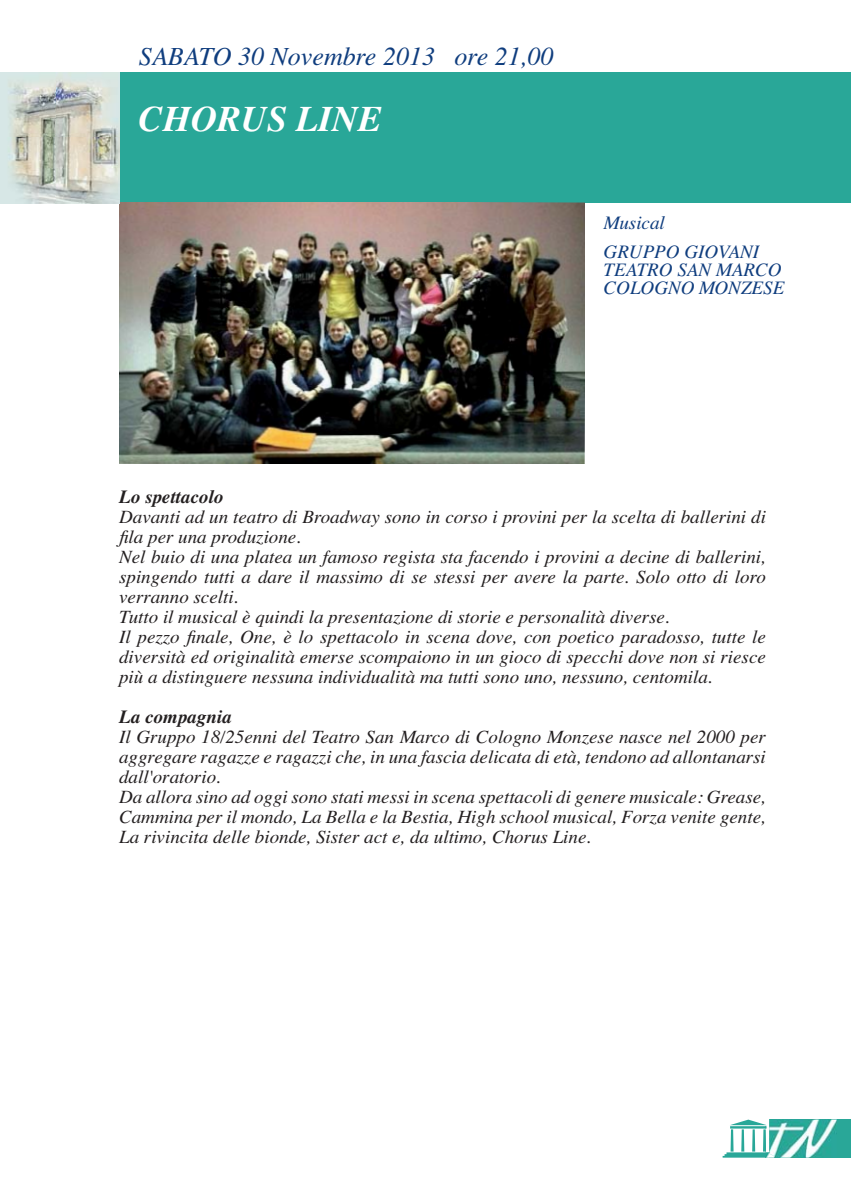
<style>
.page{position:relative;width:851px;height:1191px;background:#fff}
.page>*{position:absolute;margin:0;border:0;box-sizing:border-box;transform-origin:0 0}
.t1{font:italic 700 36px "Times";color:#fff}
.t2{font:italic 26px "Times";color:#0f3d7e}
.t3{font:italic 19px/29.4px "Times";color:#0f3d7e}
.t4{font:italic 18.6px/20px "Times";color:#231f20}
.t5{font:italic 700 18.6px "Times";color:#231f20}
</style>
<div class="page">
<div style="left:119px;top:73px;width:731px;height:130px;background:#29a798"></div>
<img style="left:119px;top:203px;width:465px;height:261px">
<div style="left:769px;top:1119px;width:81px;height:38px;background:#29a798"></div>
<svg style="left:722px;top:1119px;width:42px;height:38px"></svg>
<img style="left:769px;top:1119px;width:67px;height:38px">
<img style="left:764px;top:1124px;width:9px;height:33px">
<img style="left:0;top:73px;width:119px;height:130px">
<h2 class="t2" style="left:139px;top:47px;width:416px">SABATO 30 Novembre 2013 ore 21,00</h2>
<h1 class="t1" style="left:139px;top:106px;width:245px">CHORUS LINE</h1>
<p class="t3" style="left:603px;top:209px;width:157px">Musical<br>GRUPPO GIOVANI</p>
<p class="t3" style="left:603px;top:262px;width:182px;line-height:18px">TEATRO SAN MARCO<br>COLOGNO MONZESE</p>
<p class="t5" style="left:119px;top:489px;width:105px">Lo spettacolo</p>
<p class="t4" style="left:119px;top:508px;width:648px">Davanti ad un teatro di Broadway sono in corso i provini per la scelta di ballerini di -la per una produzione.<br>Nel buio di una platea un famoso regista sta facendo i provini a decine di ballerini, spingendo tutti a dare il massimo di se stessi per avere la parte. Solo otto di loro verranno scelti.<br>Tutto il musical è quindi la presentazione di storie e personalità diverse.<br>Il pezzo -nale, One, è lo spettacolo in scena dove, con poetico paradosso, tutte le diversità ed originalità emerse scompaiono in un gioco di specchi dove non si riesce più a distinguere nessuna individualità ma tutti sono uno, nessuno, centomila.</p>
<p class="t5" style="left:119px;top:709px;width:114px">La compagnia</p>
<p class="t4" style="left:119px;top:728px;width:648px">Il Gruppo 18/25enni del Teatro San Marco di Cologno Monzese nasce nel 2000 per aggregare ragazze e ragazzi che, in una fascia delicata di età, tendono ad allontanarsi dall'oratorio.<br>Da allora sino ad oggi sono stati messi in scena spettacoli di genere musicale: Grease, Cammina per il mondo, La Bella e la Bestia, High school musical, Forza venite gente, La rivincita delle bionde, Sister act e, da ultimo, Chorus Line.</p>
</div>
